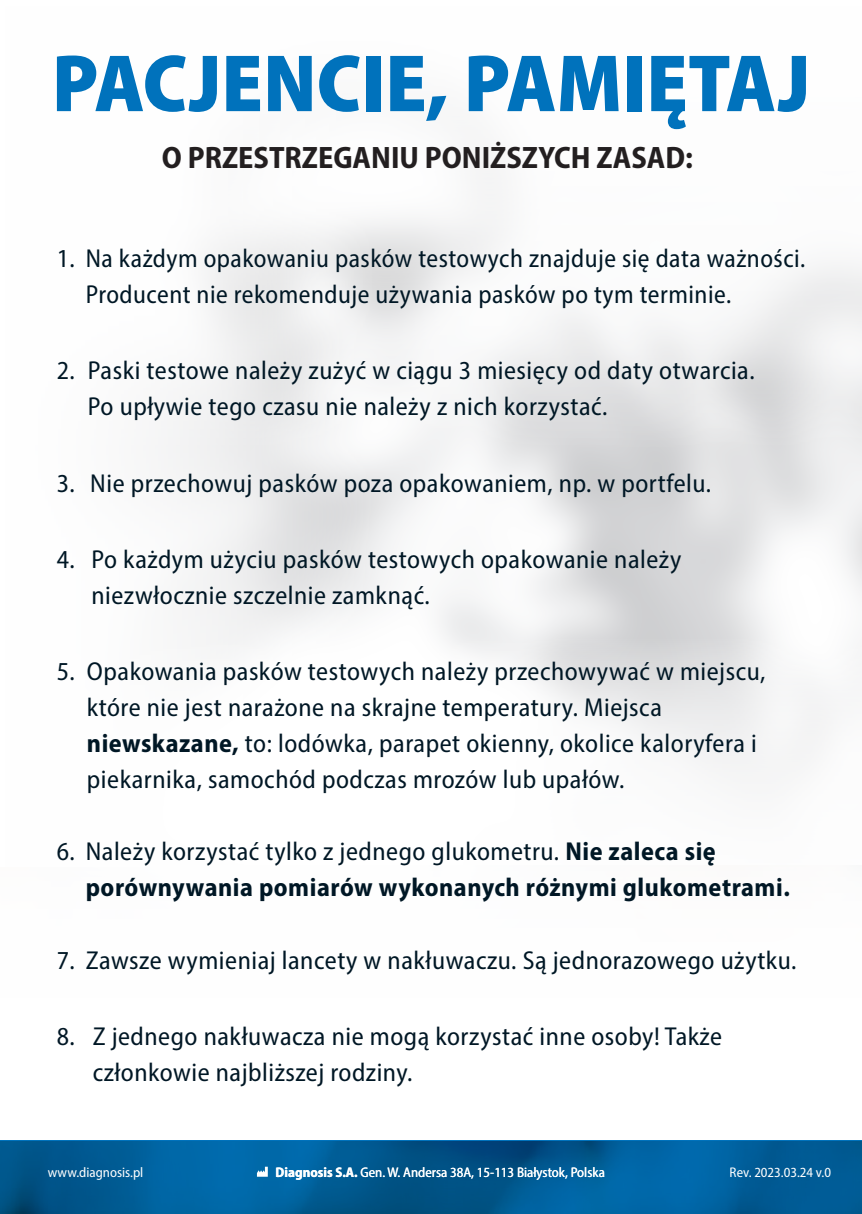
<style>
.page{position:relative;width:862px;height:1214px;background:#fff}
.page>*{position:absolute;margin:0;border:0;box-sizing:border-box;transform-origin:0 0}
.t1{font:900 semi-condensed 81.8px "Myriad Pro";color:#0072bc}
.t2{font:700 semi-condensed 31px "Myriad Pro";color:#231f20}
.t3{font:semi-condensed 26px/36px "Myriad Pro";letter-spacing:.02em;color:#001725}
.t4{font:700 semi-condensed 26px/36px "Myriad Pro";letter-spacing:.02em;color:#001725}
.t5{font:semi-condensed 14px "Myriad Pro";color:#fff}
.s1{font-weight:700}
.s2{font-weight:400}
</style>
<div class="page">
<svg style="left:379px;top:62px;width:483px;height:392px"></svg>
<svg style="left:73px;top:61px;width:306px;height:573px"></svg>
<svg style="left:0;top:1140px;width:862px;height:73px;background:#005c96"></svg>
<svg style="left:257px;top:1166px;width:11px;height:10px"></svg>
<h1 class="t1" style="left:52px;top:30px;width:760px">PACJENCIE, PAMIĘTAJ</h1>
<p class="t2" style="left:162px;top:137px;width:532px">O PRZESTRZEGANIU PONIŻSZYCH ZASAD:</p>
<p class="t3" style="left:86px;top:240px;width:721px;text-indent:-29px">1. Na każdym opakowaniu pasków testowych znajduje się data ważności.<br>Producent nie rekomenduje używania pasków po tym terminie.</p>
<p class="t3" style="left:57px;top:352px;width:20px">2.</p>
<p class="t3" style="left:88px;top:352px;width:668px">Paski testowe należy zużyć w ciągu 3 miesięcy od daty otwarcia.<br>Po upływie tego czasu nie należy z nich korzystać.</p>
<p class="t3" style="left:57px;top:464px;width:656px">3. Nie przechowuj pasków poza opakowaniem, np. w portfelu.</p>
<p class="t3" style="left:57px;top:540px;width:20px">4.</p>
<p class="t3" style="left:91px;top:540px;width:591px">Po każdym użyciu pasków testowych opakowanie należy niezwłocznie szczelnie zamknąć.</p>
<p class="t3" style="left:57px;top:653px;width:20px">5.</p>
<p class="t3" style="left:87px;top:653px;width:680px">Opakowania pasków testowych należy przechowywać w miejscu, które nie jest narażone na skrajne temperatury. Miejsca <span class="s1">niewskazane,</span> to: lodówka, parapet okienny, okolice kaloryfera i piekarnika, samochód podczas mrozów lub upałów.</p>
<p class="t4" style="left:86px;top:832px;width:705px;text-indent:-29px"><span class="s2">6. Należy korzystać tylko z jednego glukometru.</span> Nie zaleca się porównywania pomiarów wykonanych różnymi glukometrami.</p>
<p class="t3" style="left:57px;top:941px;width:741px">7. Zawsze wymieniaj lancety w nakłuwaczu. Są jednorazowego użytku.</p>
<p class="t3" style="left:57px;top:1017px;width:20px">8.</p>
<p class="t3" style="left:93px;top:1017px;width:631px">Z jednego nakłuwacza nie mogą korzystać inne osoby! Także członkowie najbliższej rodziny.</p>
<p class="t5" style="left:48px;top:1163px;width:97px">www.diagnosis.pl</p>
<p class="t5" style="left:276px;top:1163px;width:331px"><span class="s1">Diagnosis S.A.</span> Gen. W. Andersa 38A, 15-113 Białystok, Polska</p>
<p class="t5" style="left:729px;top:1163px;width:103px">Rev. 2023.03.24 v.0</p>
</div>
